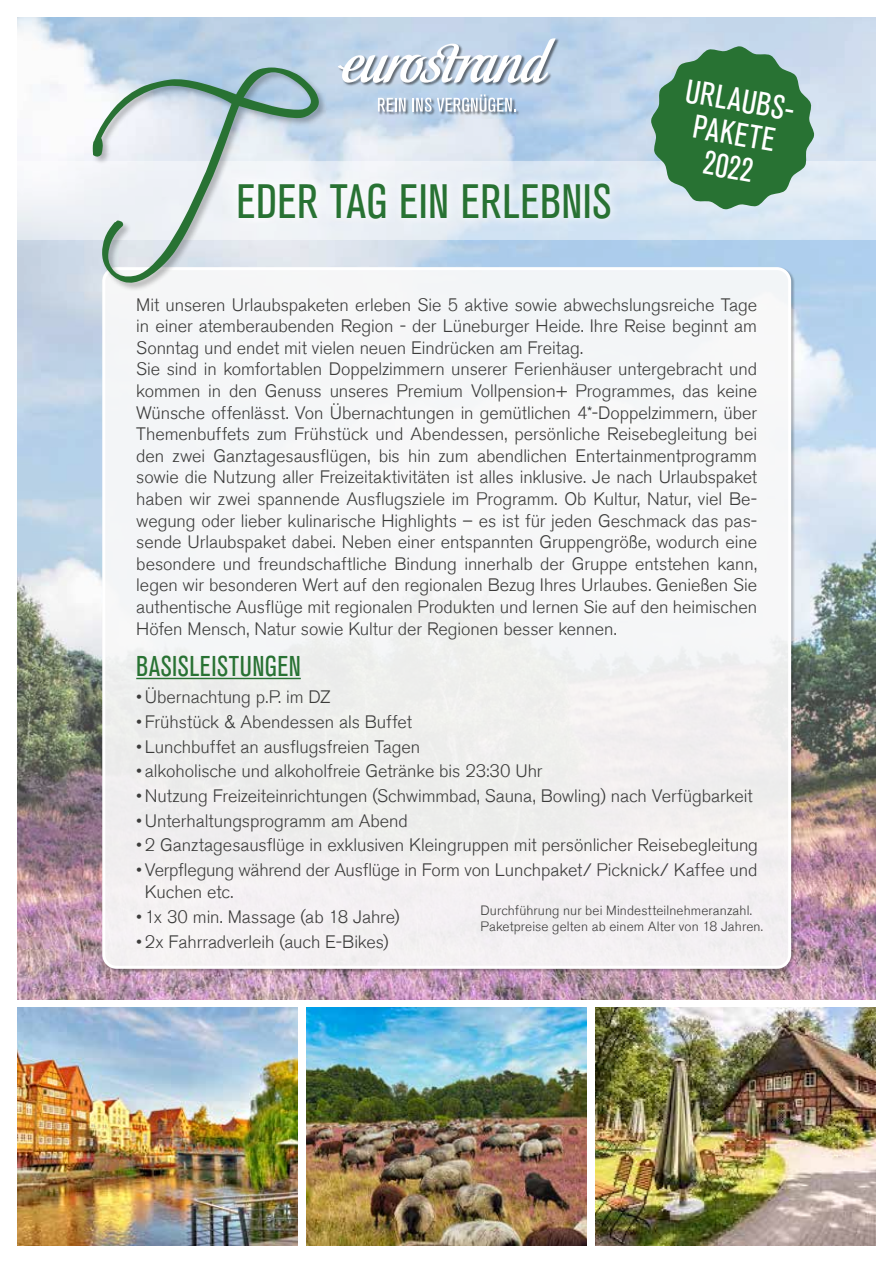
<style>
.page{position:relative;width:893px;height:1263px;background:#fff}
.page>*{position:absolute;margin:0;border:0;box-sizing:border-box;transform-origin:0 0}
.t1{font:258.9px "Fascinating Celestina";color:#287233}
.t2{font:condensed 48px "Akzidenz Grotesk BE";letter-spacing:.015em;color:#287233}
.t3{font:condensed 33px/33.8px "Akzidenz Grotesk BE";color:#fff;text-align:center}
.t4{font:condensed 28.5px "Akzidenz Grotesk BE";letter-spacing:.02em;color:#287233}
.t5{font:300 18px/21.6px "Akzidenz Grotesk BE";letter-spacing:-.005em;color:#3c3c3b}
.t6{font:300 13.5px/16.2px "Akzidenz Grotesk BE";letter-spacing:.01em;color:#3c3c3b}
</style>
<div class="page">
<img style="left:17px;top:1008px;width:281px;height:238px">
<img style="left:17px;top:17px;width:859px;height:982px">
<div style="left:104px;top:269px;width:686px;height:698px;background:#f4f5f7;border-radius:13px"></div>
<div style="left:102px;top:267px;width:689px;height:702px;border:3px solid #fff;border-radius:13px"></div>
<div style="left:338px;top:38px;width:221px;height:78px;background:#000;opacity:.5"></div>
<svg style="left:337px;top:38px;width:219px;height:45px"></svg>
<svg style="left:378px;top:98px;width:28px;height:14px"></svg>
<svg style="left:412px;top:94px;width:103px;height:18px"></svg>
<img style="left:595px;top:1008px;width:281px;height:238px">
<img style="left:306px;top:1008px;width:281px;height:238px">
<hr style="left:136px;top:678px;width:165px;height:1px;background:#287233">
<svg style="left:17px;top:162px;width:859px;height:78px"></svg>
<div style="left:228px;top:174px;width:392px;height:54px;background:#fff;opacity:.75"></div>
<svg style="left:651px;top:46px;width:163px;height:164px;background:#538e63"></svg>
<div style="left:92px;top:67px;width:236px;height:225px;background:#000;opacity:.25"></div>
<h1 class="t1" style="left:91px;top:-2px;width:135px">J</h1>
<h2 class="t2" style="left:236px;top:175px;width:377px">EDER TAG EIN ERLEBNIS</h2>
<h3 class="t3" style="left:689px;top:74px;width:119px;rotate:10deg">URLAUBS-<br>PAKETE</h3>
<h3 class="t3" style="left:706px;top:146px;width:52px;rotate:10deg">2022</h3>
<p class="t5" style="left:136px;top:294px;width:622px">Mit unseren Urlaubspaketen erleben Sie 5 aktive sowie abwechslungsreiche Tage in einer atemberaubenden Region - der Lüneburger Heide. Ihre Reise beginnt am Sonntag und endet mit vielen neuen Eindrücken am Freitag.<br>Sie sind in komfortablen Doppelzimmern unserer Ferienhäuser untergebracht und kommen in den Genuss unseres Premium Vollpension+ Programmes, das keine Wünsche offenlässt. Von Übernachtungen in gemütlichen 4*-Doppelzimmern, über Themenbuffets zum Frühstück und Abendessen, persönliche Reisebegleitung bei den zwei Ganztagesausflügen, bis hin zum abendlichen Entertainmentprogramm sowie die Nutzung aller Freizeitaktivitäten ist alles inklusive. Je nach Urlaubspaket haben wir zwei spannende Ausflugsziele im Programm. Ob Kultur, Natur, viel Be&shy;wegung oder lieber kulinarische Highlights – es ist für jeden Geschmack das pas&shy;sende Urlaubspaket dabei. Neben einer entspannten Gruppengröße, wodurch eine besondere und freundschaftliche Bindung innerhalb der Gruppe entstehen kann, legen wir besonderen Wert auf den regionalen Bezug Ihres Urlaubes. Genießen Sie authentische Ausflüge mit regionalen Produkten und lernen Sie auf den heimischen Höfen Mensch, Natur sowie Kultur der Regionen besser kennen.</p>
<h3 class="t4" style="left:136px;top:651px;width:166px">BASISLEISTUNGEN</h3>
<p class="t5" style="left:136px;top:687px;width:196px">•Übernachtung p.P. im DZ</p>
<p class="t5" style="left:136px;top:711px;width:277px">• Frühstück &amp; Abendessen als Buffet</p>
<p class="t5" style="left:136px;top:736px;width:285px">• Lunchbuffet an ausflugsfreien Tagen</p>
<p class="t5" style="left:136px;top:761px;width:408px">• alkoholische und alkoholfreie Getränke bis 23:30 Uhr</p>
<p class="t5" style="left:136px;top:785px;width:618px">• Nutzung Freizeiteinrichtungen (Schwimmbad, Sauna, Bowling) nach Verfügbarkeit</p>
<p class="t5" style="left:136px;top:810px;width:273px">•Unterhaltungsprogramm am Abend</p>
<p class="t5" style="left:136px;top:835px;width:623px">• 2 Ganztagesausflüge in exklusiven Kleingruppen mit persönlicher Reisebegleitung</p>
<p class="t5" style="left:145px;top:859px;width:614px;line-height:22.5px;text-indent:-9px">• Verpflegung während der Ausflüge in Form von Lunchpaket/ Picknick/ Kaffee und<br>Kuchen etc.</p>
<p class="t5" style="left:136px;top:906px;width:265px">• 1x 30 min. Massage (ab 18 Jahre)</p>
<p class="t5" style="left:136px;top:931px;width:254px">• 2x Fahrradverleih (auch E-Bikes)</p>
<p class="t6" style="left:480px;top:902px;width:284px">Durchführung nur bei Mindestteilnehmeranzahl.<br>Paketpreise gelten ab einem Alter von 18 Jahren.</p>
</div>
